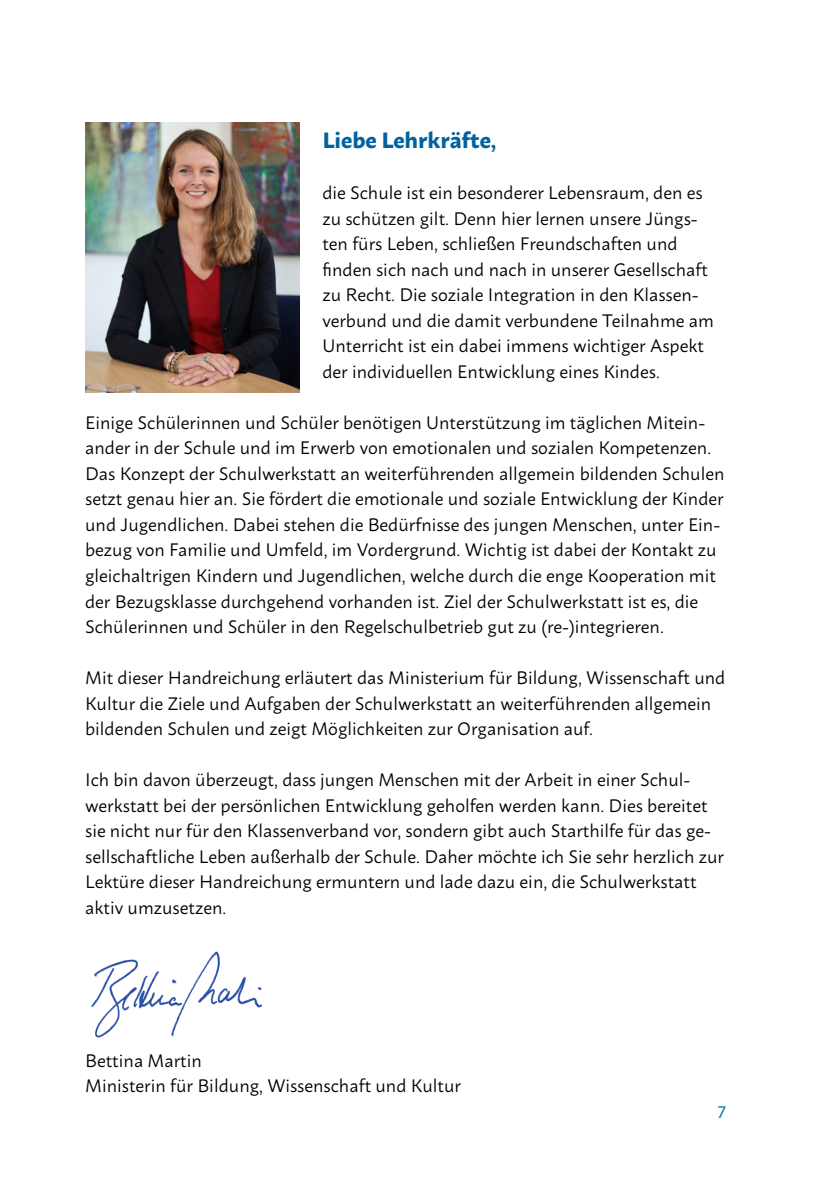
<style>
.page{position:relative;width:840px;height:1191px;background:#fff}
.page>*{position:absolute;margin:0;border:0;box-sizing:border-box;transform-origin:0 0}
.Überschrift_Ebene_1{font:700 22px "Macho";color:#00639e}
.Text_Absatz{font:18px/25.6px "Macho";color:#000}
.t1{font:18px "Myriad Pro";color:#007daa}
</style>
<div class="page">
<img style="left:91px;top:951px;width:171px;height:87px">
<img style="left:85px;top:123px;width:214px;height:270px">
<p class="Überschrift_Ebene_1" style="left:322px;top:120px;width:175px">Liebe Lehrkräfte,</p>
<p class="Text_Absatz" style="left:322px;top:178px;width:393px">die Schule ist ein besonderer Lebensraum, den es zu schützen gilt. Denn hier lernen unsere Jüngs&shy;ten fürs Leben, schließen Freundschaften und finden sich nach und nach in unserer Gesellschaft zu Recht. Die soziale Integration in den Klassen&shy;verbund und die damit verbundene Teilnahme am Unterricht ist ein dabei immens wichtiger Aspekt der individuellen Entwicklung eines Kindes.</p>
<p class="Text_Absatz" style="left:85px;top:408px;width:640px">Einige Schülerinnen und Schüler benötigen Unterstützung im täglichen Mitein&shy;ander in der Schule und im Erwerb von emotionalen und sozialen Kompetenzen.<br>Das Konzept der Schulwerkstatt an weiterführenden allgemein bildenden Schulen setzt genau hier an. Sie fördert die emotionale und soziale Entwicklung der Kinder und Jugendlichen. Dabei stehen die Bedürfnisse des jungen Menschen, unter Ein&shy;bezug von Familie und Umfeld, im Vordergrund. Wichtig ist dabei der Kontakt zu gleichaltrigen Kindern und Jugendlichen, welche durch die enge Kooperation mit der Bezugsklasse durchgehend vorhanden ist. Ziel der Schulwerkstatt ist es, die Schülerinnen und Schüler in den Regelschulbetrieb gut zu (re-)integrieren.</p>
<p class="Text_Absatz" style="left:85px;top:663px;width:641px">Mit dieser Handreichung erläutert das Ministerium für Bildung, Wissenschaft und<br>Kultur die Ziele und Aufgaben der Schulwerkstatt an weiterführenden allgemein bildenden Schulen und zeigt Möglichkeiten zur Organisation auf.</p>
<p class="Text_Absatz" style="left:85px;top:765px;width:640px">Ich bin davon überzeugt, dass jungen Menschen mit der Arbeit in einer Schul&shy;werkstatt bei der persönlichen Entwicklung geholfen werden kann. Dies bereitet sie nicht nur für den Klassenverband vor, sondern gibt auch Starthilfe für das ge&shy;sellschaftliche Leben außerhalb der Schule. Daher möchte ich Sie sehr herzlich zur Lektüre dieser Handreichung ermuntern und lade dazu ein, die Schulwerkstatt aktiv umzusetzen.</p>
<p class="Text_Absatz" style="left:85px;top:1046px;width:377px">Bettina Martin<br>Ministerin für Bildung, Wissenschaft und Kultur</p>
<p class="t1" style="left:716px;top:1100px;width:11px">7</p>
</div>
